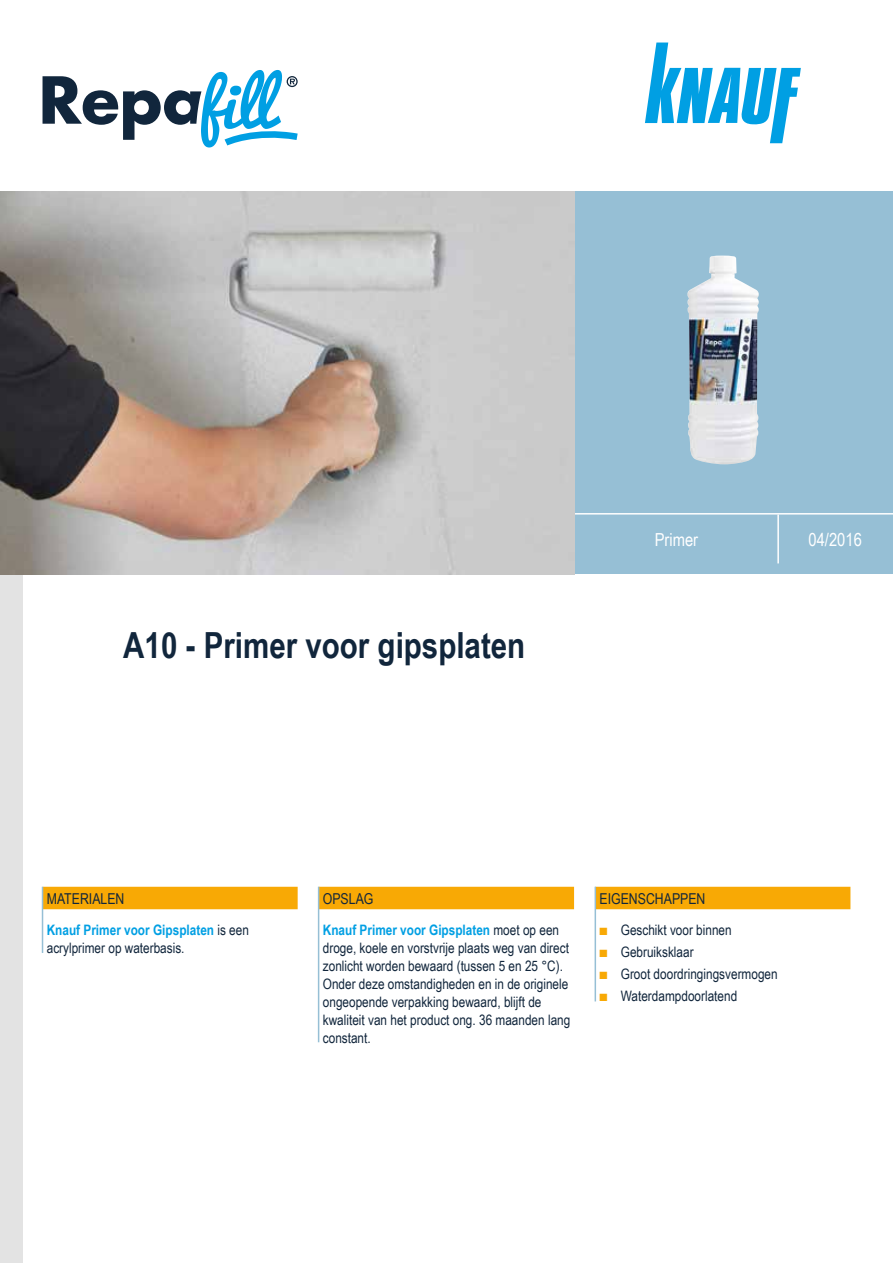
<style>
.page{position:relative;width:893px;height:1263px;background:#fff}
.page>*{position:absolute;margin:0;border:0;box-sizing:border-box;transform-origin:0 0}
.t1{font:700 36px "Arial Narrow";color:#11263c}
.t2{font:18px "Arial Narrow";color:#fff}
.t3{font:15px "Arial Narrow";color:#11263c}
.t4{font:14.4px/18px "Arial Narrow";color:#11263c}
.s1{font-weight:700;color:#009fe3}
.s2{color:#f8a905}
</style>
<div class="page">
<div style="left:0;top:191px;width:893px;height:383px;background:#96bfd5"></div>
<div style="left:0;top:192px;width:22px;height:1071px;background:#e3e3e3"></div>
<hr style="left:574px;top:513px;width:319px;height:1px;background:#fff">
<hr style="left:777px;top:514px;width:2px;height:49px;background:#fff">
<img style="left:0;top:191px;width:574px;height:383px">
<svg style="left:43px;top:70px;width:255px;height:77px"></svg>
<svg style="left:645px;top:43px;width:156px;height:100px"></svg>
<div style="left:43px;top:887px;width:255px;height:22px;background:#f8a905"></div>
<div style="left:319px;top:887px;width:255px;height:22px;background:#f8a905"></div>
<div style="left:595px;top:887px;width:255px;height:22px;background:#f8a905"></div>
<hr style="left:42px;top:887px;width:1px;height:66px;background:#96bfd5">
<hr style="left:318px;top:887px;width:1px;height:155px;background:#96bfd5">
<hr style="left:595px;top:887px;width:1px;height:114px;background:#96bfd5">
<img style="left:687px;top:256px;width:72px;height:208px">
<h1 class="t1" style="left:123px;top:618px;width:403px">A10 - Primer voor gipsplaten</h1>
<p class="t2" style="left:655px;top:526px;width:45px">Primer</p>
<p class="t2" style="left:808px;top:526px;width:55px">04/2016</p>
<p class="t3" style="left:47px;top:888px;width:79px">MATERIALEN</p>
<p class="t4" style="left:47px;top:920px;width:204px"><span class="s1">Knauf Primer voor Gipsplaten</span> is een acrylprimer op waterbasis.</p>
<p class="t3" style="left:323px;top:888px;width:52px">OPSLAG</p>
<p class="t4" style="left:323px;top:920px;width:249px"><span class="s1">Knauf Primer voor Gipsplaten</span> moet op een droge, koele en vorstvrije plaats weg van direct zonlicht worden bewaard (tussen 5 en 25 °C).<br>Onder deze omstandigheden en in de originele ongeopende verpakking bewaard, blijft de kwaliteit van het product ong. 36 maanden lang constant.</p>
<p class="t3" style="left:600px;top:888px;width:107px">EIGENSCHAPPEN</p>
<p class="t4" style="left:600px;top:920px;width:134px"><span class="s2">■</span> Geschikt voor binnen</p>
<p class="t4" style="left:600px;top:942px;width:96px"><span class="s2">■</span> Gebruiksklaar</p>
<p class="t4" style="left:600px;top:964px;width:180px"><span class="s2">■</span> Groot doordringingsvermogen</p>
<p class="t4" style="left:600px;top:987px;width:139px"><span class="s2">■</span> Waterdampdoorlatend</p>
</div>
